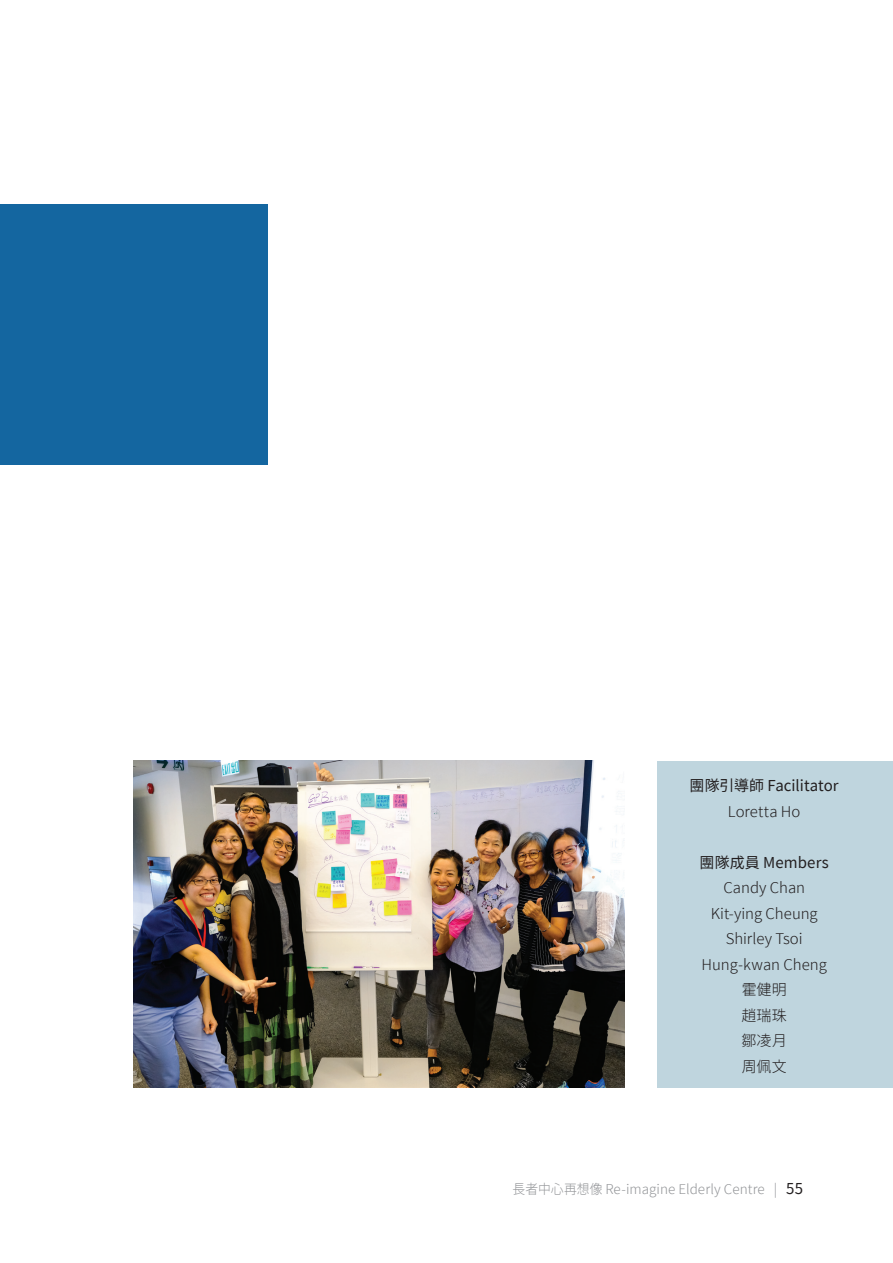
<style>
.page{position:relative;width:893px;height:1263px;background:#fff}
.page>*{position:absolute;margin:0;border:0;box-sizing:border-box;transform-origin:0 0}
.t1{font:300 15px/25.5px "Taipei Sans TC Beta";color:#231f20;text-align:center}
.t2{font:15px "Taipei Sans TC Beta";letter-spacing:.005em;color:#231f20}
.t3{font:300 13.5px "Taipei Sans TC Beta";letter-spacing:.005em;color:#939598;scale:.95 1}
.s1{font-weight:400;font-size:15px;color:#231f20}
</style>
<div class="page">
<div style="left:657px;top:761px;width:236px;height:326px;background:#bfd5de"></div>
<img style="left:133px;top:761px;width:492px;height:326px">
<div style="left:0;top:204px;width:267px;height:261px;background:#1466a0"></div>
<p class="t2" style="left:690px;top:777px;width:151px">團隊引導師 Facilitator</p>
<p class="t1" style="left:728px;top:799px;width:74px">Loretta Ho</p>
<p class="t2" style="left:700px;top:854px;width:131px">團隊成員 Members</p>
<p class="t1" style="left:702px;top:875px;width:127px">Candy Chan<br>Kit-ying Cheung<br>Shirley Tsoi<br>Hung-kwan Cheng霍健明<br>趙瑞珠<br>鄒凌月<br>周佩文</p>
<p class="t3" style="left:513px;top:1182px;width:307px">長者中心再想像 Re-imagine Elderly Centre | <span class="s1">55</span></p>
</div>
